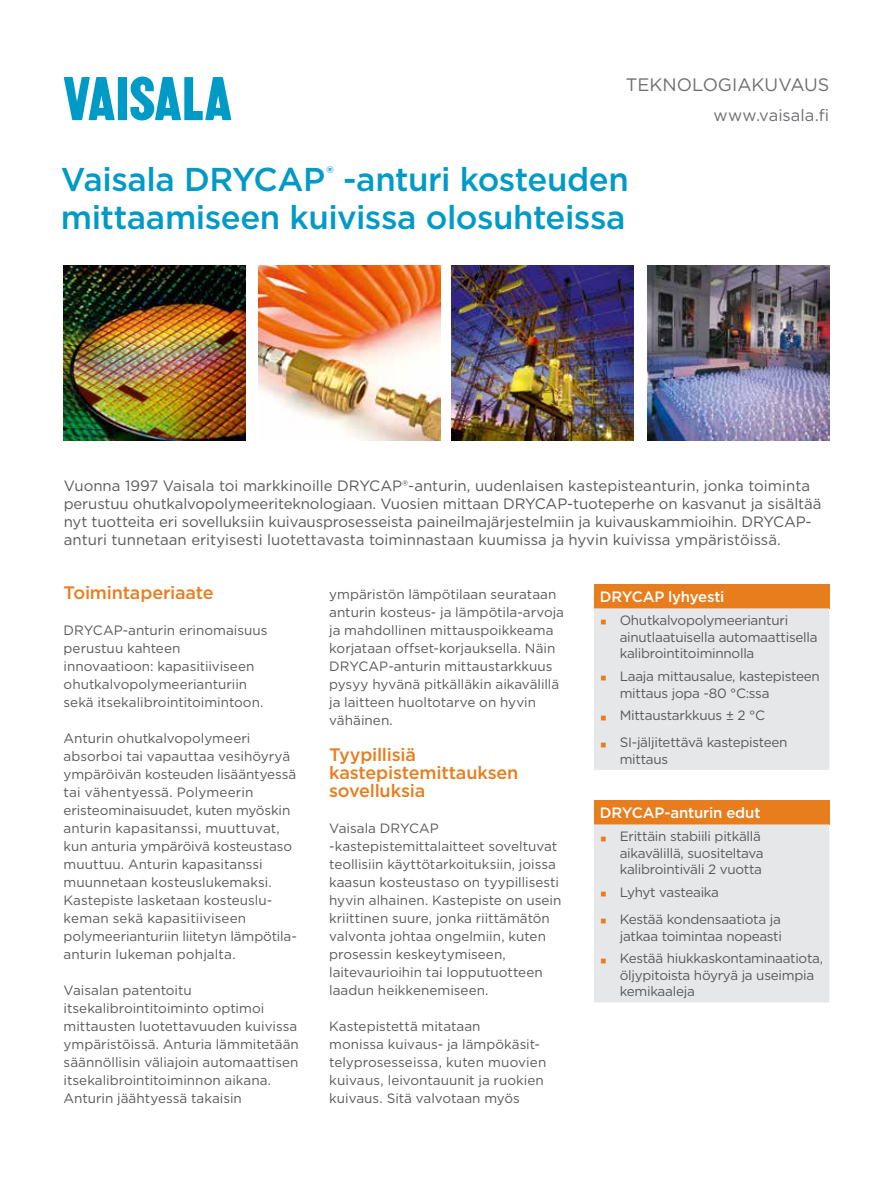
<style>
.page{position:relative;width:893px;height:1191px;background:#fff}
.page>*{position:absolute;margin:0;border:0;box-sizing:border-box;transform-origin:0 0}
.t1{font:500 33px/37.5px "Gotham";letter-spacing:-.015em;color:#009ac7}
.t2{font:500 18px/18px "Gotham";letter-spacing:-.015em;color:#e87d1e}
.t3{font:18px "Gotham";color:#6d6e71}
.t4{font:16.5px "Gotham";color:#6d6e71}
.t5{font:15px/18px "Gotham";letter-spacing:-.01em;color:#58595b}
.t6{font:500 15px "Gotham";letter-spacing:-.015em;color:#fff}
.t7{font:13.5px/18px "Gotham";letter-spacing:-.005em;color:#58595b}
.t8{font:13.5px "Gotham";letter-spacing:-.025em;color:#58595b}
.s1{font-family:"Arial";font-weight:900;font-size:21px;color:#e87d1e}
</style>
<div class="page">
<svg style="left:64px;top:77px;width:51px;height:43px"></svg>
<div style="left:118px;top:77px;width:9px;height:43px;background:#009ac7"></div>
<svg style="left:130px;top:77px;width:101px;height:43px"></svg>
<div style="left:594px;top:584px;width:235px;height:24px;background:#e87d1e"></div>
<div style="left:594px;top:608px;width:235px;height:162px;background:#e6e7e8"></div>
<div style="left:594px;top:800px;width:235px;height:24px;background:#e87d1e"></div>
<div style="left:594px;top:824px;width:235px;height:178px;background:#e6e7e8"></div>
<img style="left:64px;top:265px;width:182px;height:175px">
<img style="left:258px;top:265px;width:182px;height:175px">
<img style="left:452px;top:265px;width:182px;height:175px">
<img style="left:647px;top:265px;width:182px;height:175px">
<h2 class="t3" style="left:626px;top:73px;width:205px">TEKNOLOGIAKUVAUS</h2>
<h1 class="t1" style="left:61px;top:161px;width:570px">Vaisala DRYCAP<sup>®</sup> -anturi kosteuden mittaamiseen kuivissa olosuhteissa</h1>
<p class="t4" style="left:713px;top:105px;width:117px">www.vaisala.fi</p>
<p class="t5" style="left:64px;top:476px;width:759px">Vuonna 1997 Vaisala toi markkinoille DRYCAP®-anturin, uudenlaisen kastepisteanturin, jonka toiminta perustuu ohutkalvopolymeeriteknologiaan. Vuosien mittaan DRYCAP-tuoteperhe on kasvanut ja sisältää nyt tuotteita eri sovelluksiin kuivausprosesseista paineilmajärjestelmiin ja kuivauskammioihin. DRYCAP&shy;anturi tunnetaan erityisesti luotettavasta toiminnastaan kuumissa ja hyvin kuivissa ympäristöissä.</p>
<h2 class="t2" style="left:64px;top:583px;width:151px">Toimintaperiaate</h2>
<p class="t7" style="left:64px;top:620px;width:205px">DRYCAP-anturin erinomaisuus perustuu kahteen innovaatioon: kapasitiiviseen ohutkalvopolymeerianturiin sekä itsekalibrointitoimintoon.</p>
<p class="t7" style="left:64px;top:728px;width:235px">Anturin ohutkalvopolymeeri absorboi tai vapauttaa vesihöyryä ympäröivän kosteuden lisääntyessä tai vähentyessä. Polymeerin eristeominaisuudet, kuten myöskin anturin kapasitanssi, muuttuvat, kun anturia ympäröivä kosteustaso muuttuu. Anturin kapasitanssi muunnetaan kosteuslukemaksi.<br>Kastepiste lasketaan kosteuslu&shy;keman sekä kapasitiiviseen polymeerianturiin liitetyn lämpötila&shy;anturin lukeman pohjalta.</p>
<p class="t7" style="left:64px;top:980px;width:237px">Vaisalan patentoitu itsekalibrointitoiminto optimoi mittausten luotettavuuden kuivissa ympäristöissä. Anturia lämmitetään säännöllisin väliajoin automaattisen itsekalibrointitoiminnon aikana.<br>Anturin jäähtyessä takaisin</p>
<p class="t7" style="left:329px;top:584px;width:236px">ympäristön lämpötilaan seurataan anturin kosteus- ja lämpötila-arvoja ja mahdollinen mittauspoikkeama korjataan offset-korjauksella. Näin DRYCAP-anturin mittaustarkkuus pysyy hyvänä pitkälläkin aikavälillä ja laitteen huoltotarve on hyvin vähäinen.</p>
<h2 class="t2" style="left:329px;top:745px;width:191px">Tyypillisiä kastepistemittauksen sovelluksia</h2>
<p class="t7" style="left:329px;top:818px;width:234px">Vaisala DRYCAP -kastepistemittalaitteet soveltuvat teollisiin käyttötarkoituksiin, joissa kaasun kosteustaso on tyypillisesti hyvin alhainen. Kastepiste on usein kriittinen suure, jonka riittämätön valvonta johtaa ongelmiin, kuten prosessin keskeytymiseen, laitevaurioihin tai lopputuotteen laadun heikkenemiseen.</p>
<p class="t7" style="left:329px;top:1016px;width:219px">Kastepistettä mitataan<br>monissa kuivaus- ja lämpökäsit&shy;telyprosesseissa, kuten muovien kuivaus, leivontauunit ja ruokien kuivaus. Sitä valvotaan myös</p>
<p class="t6" style="left:600px;top:587px;width:126px">DRYCAP lyhyesti</p>
<p class="t7" style="left:620px;top:612px;width:199px;line-height:16.5px;text-indent:-20px"><span class="s1">▪</span> Ohutkalvopolymeerianturi ainutlaatuisella automaattisella kalibrointitoiminnolla</p>
<p class="t7" style="left:620px;top:667px;width:202px;line-height:16.5px;text-indent:-20px"><span class="s1">▪</span> Laaja mittausalue, kastepisteen mittaus jopa -80 °C:ssa</p>
<p class="t7" style="left:600px;top:706px;width:167px"><span class="s1">▪</span> Mittaustarkkuus ± 2 °C</p>
<p class="t7" style="left:620px;top:734px;width:169px;line-height:16.5px;text-indent:-20px"><span class="s1">▪</span> SI-jäljitettävä kastepisteen mittaus</p>
<p class="t6" style="left:600px;top:803px;width:162px">DRYCAP-anturin edut</p>
<p class="t7" style="left:620px;top:828px;width:145px;line-height:16.5px;text-indent:-20px"><span class="s1">▪</span> Erittäin stabiili pitkällä aikavälillä, suositeltava kalibrointiväli 2 vuotta</p>
<p class="t8" style="left:600px;top:883px;width:121px"><span class="s1">▪</span> Lyhyt vasteaika</p>
<p class="t7" style="left:600px;top:910px;width:184px;line-height:16.5px;text-align:right"><span class="s1">▪</span> Kestää kondensaatiota ja jatkaa toimintaa nopeasti</p>
<p class="t7" style="left:620px;top:950px;width:205px;line-height:16.5px;text-indent:-20px"><span class="s1">▪</span> Kestää hiukkaskontaminaatiota, öljypitoista höyryä ja useimpia kemikaaleja</p>
</div>
